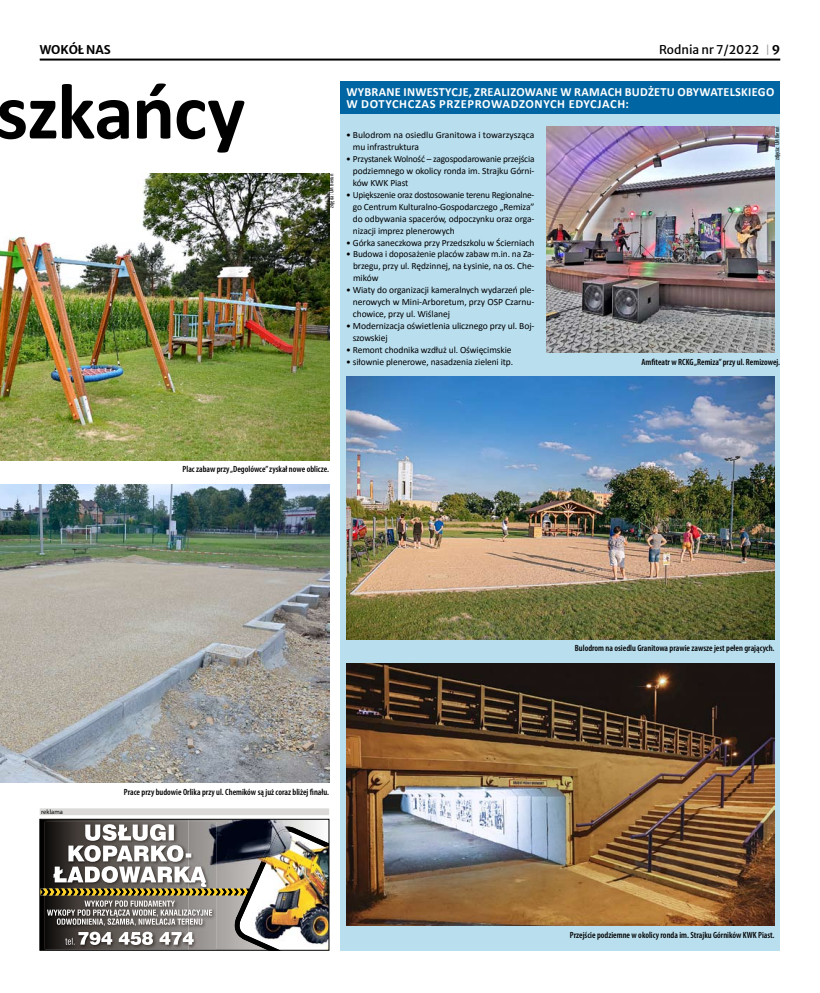
<style>
.page{position:relative;width:820px;height:993px;background:#fff}
.page>*{position:absolute;margin:0;border:0;box-sizing:border-box;transform-origin:0 0}
.t1{font:700 80px "Calibri";letter-spacing:-.02em;color:#000}
.t2{font:700 12.5px "Calibri";letter-spacing:.025em;color:#fff}
.t3{font:700 12.5px "Calibri";letter-spacing:.05em;color:#fff}
.t4{font:12px "Merriweather Sans";color:#000}
.t5{font:700 12px "Merriweather Sans";color:#000}
.t6{font:9.5px/11.9px "Calibri";letter-spacing:-.01em;color:#000;text-align:justify}
.t7{font:600 condensed 9px "Myriad Pro";color:#000}
.t8{font:6.5px "Myriad Pro";letter-spacing:.005em;color:#000}
.t9{font:condensed 6px "Myriad Pro";color:#000}
.s1{font-family:"DIN Pro";color:#999694}
.s2{font-weight:700}
</style>
<div class="page">
<hr style="left:40px;top:59px;width:740px;height:2px;background:#000">
<div style="left:340px;top:114px;width:440px;height:836px;background:#b9deee"></div>
<div style="left:340px;top:81px;width:440px;height:33px;background:#0066a3"></div>
<img style="left:0;top:174px;width:329px;height:286px">
<img style="left:0;top:484px;width:329px;height:298px">
<img style="left:346px;top:663px;width:428px;height:262px">
<img style="left:346px;top:376px;width:428px;height:263px">
<img style="left:546px;top:126px;width:228px;height:227px">
<img style="left:42px;top:820px;width:285px;height:128px">
<div style="left:40px;top:818px;width:289px;height:132px;border:1px solid #000"></div>
<div style="left:40px;top:808px;width:289px;height:6px;background:#dbdad9"></div>
<p class="t5" style="left:40px;top:39px;width:73px">WOKÓŁ NAS</p>
<p class="t4" style="left:659px;top:39px;width:122px">Rodnia nr 7/2022 <span class="s1">|</span> <span class="s2">9</span></p>
<h2 class="t2" style="left:346px;top:83px;width:27px">WYBRAN</h2>
<h2 class="t2" style="left:395px;top:83px;width:17px">E INW</h2>
<h2 class="t2" style="left:426px;top:83px;width:75px">ESTYCJE, ZR EALIZOWAN</h2>
<h2 class="t2" style="left:551px;top:83px;width:32px">E W RAMA</h2>
<h2 class="t2" style="left:607px;top:83px;width:101px">CH BUDŻETU OBYWAT</h2>
<h2 class="t2" style="left:723px;top:83px;width:13px">ELSKI</h2>
<h2 class="t2" style="left:751px;top:83px;width:15px">EGO</h2>
<h1 class="t1" style="left:-4px;top:55px;width:250px">SZKAŃCY</h1>
<h2 class="t2" style="left:346px;top:95px;width:24px">W DOT</h2>
<h2 class="t2" style="left:385px;top:95px;width:38px">YCHCZAS</h2>
<h2 class="t2" style="left:439px;top:95px;width:38px">PRZEPROWADZON</h2>
<h2 class="t3" style="left:543px;top:95px;width:87px">YCH EDYCJACH:</h2>
<p class="t9" style="left:773px;top:160px;width:36px;rotate:-90deg">zdjęcia: UM Bieruń</p>
<p class="t6" style="left:353px;top:129px;width:183px;text-indent:-7px">• Bulodrom na osiedlu Granitowa i towarzysząca mu infrastruktura</p>
<p class="t6" style="left:353px;top:152px;width:183px;text-indent:-7px">• Przystanek Wolność – zagospodarowanie przejścia podziemnego w okolicy ronda im. Strajku Górni&shy;ków KWK Piast</p>
<p class="t6" style="left:353px;top:188px;width:183px;text-indent:-7px">• Upiększenie oraz dostosowanie terenu Regionalne&shy;go Centrum Kulturalno-Gospodarczego „Remiza” do odbywania spacerów, odpoczynku oraz orga&shy;nizacji imprez plenerowych</p>
<p class="t6" style="left:346px;top:236px;width:190px">• Górka saneczkowa przy Przedszkolu w Ścierniach</p>
<p class="t6" style="left:353px;top:248px;width:183px;text-indent:-7px">• Budowa i doposażenie placów zabaw m.in. na Za&shy;brzegu, przy ul. Rędzinnej, na Łysinie, na os. Che&shy;mików</p>
<p class="t6" style="left:353px;top:284px;width:183px;text-indent:-7px">• Wiaty do organizacji kameralnych wydarzeń ple&shy;nerowych w Mini-Arboretum, przy OSP Czarnu&shy;chowice, przy ul. Wiślanej</p>
<p class="t6" style="left:353px;top:319px;width:183px;text-indent:-7px">• Modernizacja oświetlenia ulicznego przy ul. Boj&shy;szowskiej</p>
<p class="t6" style="left:346px;top:343px;width:167px">• Remont chodnika wzdłuż ul. Oświęcimskie</p>
<p class="t6" style="left:346px;top:355px;width:168px">• siłownie plenerowe, nasadzenia zieleni itp.</p>
<p class="t9" style="left:328px;top:208px;width:36px;rotate:-90deg">zdjęcia: UM Bieruń</p>
<p class="t7" style="left:641px;top:356px;width:140px">Amfiteatr w RCKG „Remiza” przy ul. Remizowej.</p>
<p class="t7" style="left:182px;top:463px;width:148px">Plac zabaw przy „Degolówce” zyskał nowe oblicze.</p>
<p class="t8" style="left:41px;top:807px;width:23px">reklama</p>
<p class="t7" style="left:124px;top:785px;width:207px">Prace przy budowie Orlika przy ul. Chemików są już coraz bliżej finału.</p>
<p class="t7" style="left:574px;top:642px;width:201px">Bulodrom na osiedlu Granitowa prawie zawsze jest pełen grających.</p>
<p class="t7" style="left:569px;top:929px;width:206px">Przejście podziemne w okolicy ronda im. Strajku Górników KWK Piast.</p>
</div>
